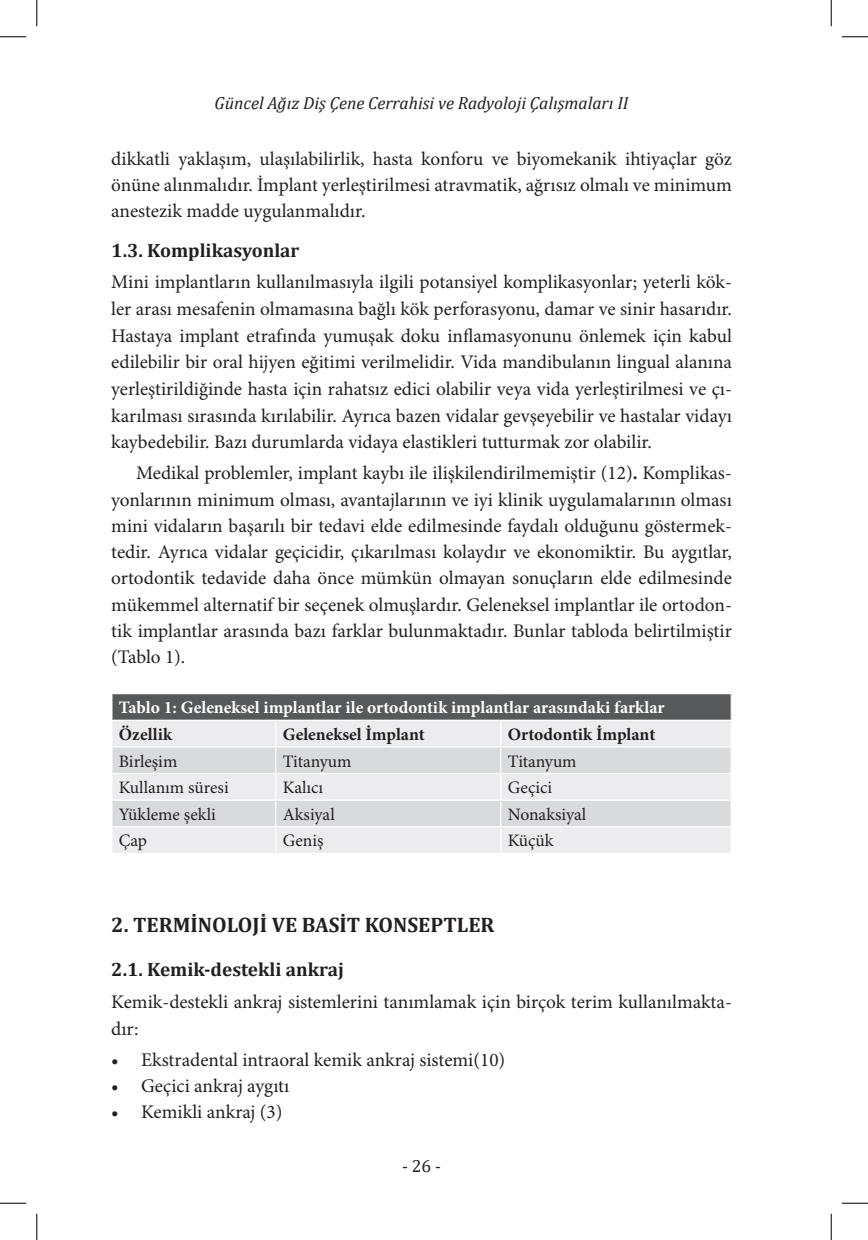
<style>
.page{position:relative;width:868px;height:1240px;background:#fff}
.page>*{position:absolute;margin:0;border:0;box-sizing:border-box;transform-origin:0 0}
.baslık_1{font:700 21px "Cambria";color:#231f20}
.duzyazi{font:19.25px/26.2px "Minion Pro";color:#231f20;text-align:justify}
.satır_başı{font:19.25px/26.6px "Minion Pro";color:#231f20;text-align:justify}
.başlık_2{font:700 19.25px "Cambria";color:#231f20}
.tabloyazi{font:17.5px "Minion Pro";color:#231f20}
.tabloyazibold{font:700 17.5px "Minion Pro";color:#fff}
.t1{font:italic 17.5px "Cambria";color:#231f20}
.tabloyazi-2{font:700 17.5px "Minion Pro";letter-spacing:-.005em;color:#231f20}
.t2{font:17.5px "Cambria";color:#231f20}
.s1{font-weight:700}
</style>
<div class="page">
<div style="left:112px;top:693px;width:619px;height:27px;background:#57585a"></div>
<div style="left:113px;top:721px;width:617px;height:131px;background:#ececee"></div>
<svg style="left:112px;top:747px;width:618px;height:79px;background:#e0e0e2"></svg>
<hr style="left:111px;top:746px;width:165px;height:1px;background:#fff">
<hr style="left:276px;top:746px;width:224px;height:1px;background:#fff">
<hr style="left:500px;top:746px;width:231px;height:1px;background:#fff">
<hr style="left:111px;top:772px;width:165px;height:2px;background:#fff">
<hr style="left:276px;top:772px;width:224px;height:2px;background:#fff">
<hr style="left:500px;top:772px;width:231px;height:2px;background:#fff">
<hr style="left:111px;top:799px;width:165px;height:1px;background:#fff">
<hr style="left:276px;top:799px;width:224px;height:1px;background:#fff">
<hr style="left:500px;top:799px;width:231px;height:1px;background:#fff">
<hr style="left:111px;top:826px;width:165px;height:1px;background:#fff">
<hr style="left:276px;top:826px;width:224px;height:1px;background:#fff">
<svg style="left:275px;top:721px;width:1px;height:131px"></svg>
<hr style="left:500px;top:826px;width:231px;height:1px;background:#fff">
<svg style="left:500px;top:721px;width:1px;height:131px"></svg>
<hr style="left:111px;top:693px;width:165px;height:1px;background:#fff">
<hr style="left:276px;top:693px;width:224px;height:1px;background:#fff">
<hr style="left:500px;top:693px;width:231px;height:1px;background:#fff">
<svg style="left:730px;top:694px;width:1px;height:158px"></svg>
<hr style="left:111px;top:719px;width:165px;height:1px;background:#fff">
<hr style="left:276px;top:719px;width:224px;height:1px;background:#fff">
<hr style="left:500px;top:719px;width:231px;height:1px;background:#fff">
<svg style="left:0;top:36px;width:26px;height:1px"></svg>
<svg style="left:841px;top:36px;width:26px;height:1px"></svg>
<svg style="left:0;top:1202px;width:26px;height:1px"></svg>
<svg style="left:841px;top:1202px;width:26px;height:1px"></svg>
<svg style="left:36px;top:0;width:1px;height:26px"></svg>
<svg style="left:36px;top:1213px;width:1px;height:26px"></svg>
<svg style="left:830px;top:0;width:1px;height:26px"></svg>
<svg style="left:830px;top:1213px;width:1px;height:26px"></svg>
<p class="t1" style="left:214px;top:91px;width:415px">Güncel Ağız Diş Çene Cerrahisi ve Radyoloji Çalışmaları II</p>
<p class="duzyazi" style="left:111px;top:146px;width:622px">dikkatli yaklaşım, ulaşılabilirlik, hasta konforu ve biyomekanik ihtiyaçlar göz önüne alınmalıdır. İmplant yerleştirilmesi atravmatik, ağrısız olmalı ve minimum anestezik madde uygulanmalıdır.</p>
<p class="başlık_2" style="left:111px;top:237px;width:190px">1.3. Komplikasyonlar</p>
<p class="satır_başı" style="left:111px;top:270px;width:622px">Mini implantların kullanılmasıyla ilgili potansiyel komplikasyonlar; yeterli kök&shy;ler arası mesafenin olmamasına bağlı kök perforasyonu, damar ve sinir hasarıdır.<br>Hastaya implant etrafında yumuşak doku inflamasyonunu önlemek için kabul edilebilir bir oral hijyen eğitimi verilmelidir. Vida mandibulanın lingual alanına yerleştirildiğinde hasta için rahatsız edici olabilir veya vida yerleştirilmesi ve çı&shy;karılması sırasında kırılabilir. Ayrıca bazen vidalar gevşeyebilir ve hastalar vidayı kaybedebilir. Bazı durumlarda vidaya elastikleri tutturmak zor olabilir.</p>
<p class="duzyazi" style="left:111px;top:461px;width:622px;text-indent:25px">Medikal problemler, implant kaybı ile ilişkilendirilmemiştir (12)<span class="s1">.</span> Komplikas&shy;yonlarının minimum olması, avantajlarının ve iyi klinik uygulamalarının olması mini vidaların başarılı bir tedavi elde edilmesinde faydalı olduğunu göstermek&shy;tedir. Ayrıca vidalar geçicidir, çıkarılması kolaydır ve ekonomiktir. Bu aygıtlar, ortodontik tedavide daha önce mümkün olmayan sonuçların elde edilmesinde mükemmel alternatif bir seçenek olmuşlardır. Geleneksel implantlar ile ortodon&shy;tik implantlar arasında bazı farklar bulunmaktadır. Bunlar tabloda belirtilmiştir (Tablo 1).</p>
<p class="tabloyazibold" style="left:119px;top:695px;width:547px">Tablo 1: Geleneksel implantlar ile ortodontik implantlar arasındaki farklar</p>
<p class="tabloyazi-2" style="left:119px;top:722px;width:55px">Özellik</p>
<p class="tabloyazi-2" style="left:283px;top:722px;width:143px">Geleneksel İmplant</p>
<p class="tabloyazi-2" style="left:507px;top:722px;width:149px">Ortodontik İmplant</p>
<p class="tabloyazi" style="left:119px;top:750px;width:60px">Birleşim</p>
<p class="tabloyazi" style="left:283px;top:750px;width:70px">Titanyum</p>
<p class="tabloyazi" style="left:507px;top:750px;width:70px">Titanyum</p>
<p class="tabloyazi" style="left:119px;top:777px;width:111px">Kullanım süresi</p>
<p class="tabloyazi" style="left:283px;top:777px;width:42px">Kalıcı</p>
<p class="tabloyazi" style="left:507px;top:777px;width:46px">Geçici</p>
<p class="tabloyazi" style="left:119px;top:803px;width:98px">Yükleme şekli</p>
<p class="tabloyazi" style="left:283px;top:803px;width:54px">Aksiyal</p>
<p class="tabloyazi" style="left:507px;top:803px;width:80px">Nonaksiyal</p>
<p class="tabloyazi" style="left:119px;top:830px;width:30px">Çap</p>
<p class="tabloyazi" style="left:283px;top:830px;width:42px">Geniş</p>
<p class="tabloyazi" style="left:507px;top:830px;width:47px">Küçük</p>
<p class="baslık_1" style="left:111px;top:909px;width:384px">2. TERMINOLOJI VE BASIT KONSEPTLER</p>
<p class="başlık_2" style="left:111px;top:956px;width:234px">2.1. Kemik-destekli ankraj</p>
<p class="satır_başı" style="left:111px;top:989px;width:622px">Kemik-destekli ankraj sistemlerini tanımlamak için birçok terim kullanılmakta&shy;dır:</p>
<p class="duzyazi" style="left:111px;top:1047px;width:395px">• Ekstradental intraoral kemik ankraj sistemi(10)</p>
<p class="duzyazi" style="left:111px;top:1073px;width:180px">• Geçici ankraj aygıtı</p>
<p class="duzyazi" style="left:111px;top:1099px;width:173px">• Kemikli ankraj (3)</p>
<p class="t2" style="left:402px;top:1155px;width:40px">- 26 -</p>
</div>
